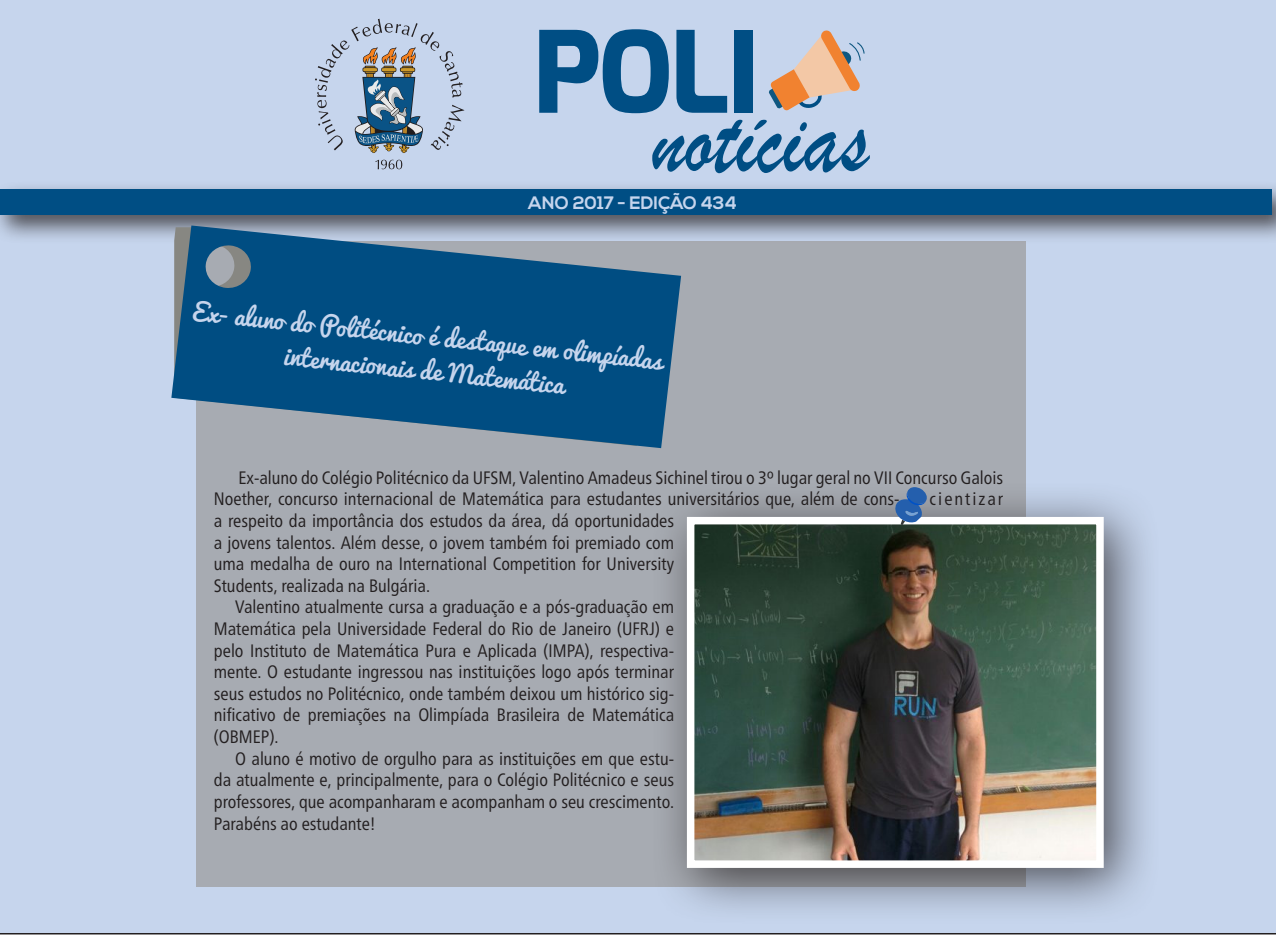
<style>
.page{position:relative;width:1276px;height:936px;background:#fff}
.page>*{position:absolute;margin:0;border:0;box-sizing:border-box;transform-origin:0 0}
.t1{font:24px/34.5px "Pacifico";color:#c6d5ed;text-align:center}
.t2{font:condensed 18px/21.6px "Frutiger Neue LTW1 G";color:#231f20;text-align:justify}
.t3{font:700 18px "Nexa";color:#c6d5ed}
.t4{font:condensed 18px "Frutiger Neue LTW1 G";letter-spacing:.11em;color:#231f20}
</style>
<div class="page">
<div style="left:0;top:0;width:1276px;height:934px;background:#c6d5ed"></div>
<svg style="left:539px;top:29px;width:130px;height:84px;background:#4f84ae"></svg>
<svg style="left:676px;top:30px;width:51px;height:83px;background:#6895bb"></svg>
<div style="left:734px;top:30px;width:18px;height:83px;background:#004e84"></div>
<svg style="left:315px;top:19px;width:149px;height:150px;background:#a8b8cc"></svg>
<svg style="left:652px;top:120px;width:218px;height:53px;background:#7ea3c6"></svg>
<svg style="left:768px;top:30px;width:96px;height:81px;background:#d2bbb0"></svg>
<div style="left:0;top:181px;width:1276px;height:63px;background:#231f20;opacity:.75"></div>
<div style="left:0;top:189px;width:1271px;height:26px;background:#004e84"></div>
<div style="left:197px;top:241px;width:829px;height:645px;background:#a7abb2"></div>
<svg style="left:171px;top:225px;width:510px;height:223px;fill:#004d82"></svg>
<div style="left:650px;top:480px;width:512px;height:446px;background:#231f20;opacity:.75"></div>
<img style="left:696px;top:526px;width:398px;height:332px">
<div style="left:687px;top:517px;width:416px;height:350px;border:8px solid #fff"></div>
<svg style="left:894px;top:487px;width:34px;height:38px"></svg>
<p class="t3" style="left:528px;top:192px;width:210px">ANO 2017 - EDIÇÃO 434</p>
<p class="t1" style="left:195px;top:295px;width:474px;rotate:6deg">Ex- aluno do Politécnico é destaque em olimpíadas internacionais de Matemática</p>
<p class="t2" style="left:214px;top:466px;width:791px;text-indent:25px">Ex-aluno do Colégio Politécnico da UFSM, Valentino Amadeus Sichinel tirou o 3º lugar geral no VII Concurso Galois<br>Noether, concurso internacional de Matemática para estudantes universitários que, além de cons-</p>
<p class="t4" style="left:929px;top:488px;width:75px">cientizar</p>
<p class="t2" style="left:214px;top:509px;width:462px">a respeito da importância dos estudos da área, dá oportunidades a jovens talentos. Além desse, o jovem também foi premiado com uma medalha de ouro na International Competition for University Students, realizada na Bulgária.</p>
<p class="t2" style="left:214px;top:596px;width:462px;text-indent:21px">Valentino atualmente cursa a graduação e a pós-graduação em Matemática pela Universidade Federal do Rio de Janeiro (UFRJ) e pelo Instituto de Matemática Pura e Aplicada (IMPA), respectiva&shy;mente. O estudante ingressou nas instituições logo após terminar seus estudos no Politécnico, onde também deixou um histórico sig&shy;nificativo de premiações na Olimpíada Brasileira de Matemática (OBMEP).</p>
<p class="t2" style="left:214px;top:747px;width:462px;text-indent:21px">O aluno é motivo de orgulho para as instituições em que estu&shy;da atualmente e, principalmente, para o Colégio Politécnico e seus professores, que acompanharam e acompanham o seu crescimento.<br>Parabéns ao estudante!</p>
</div>
